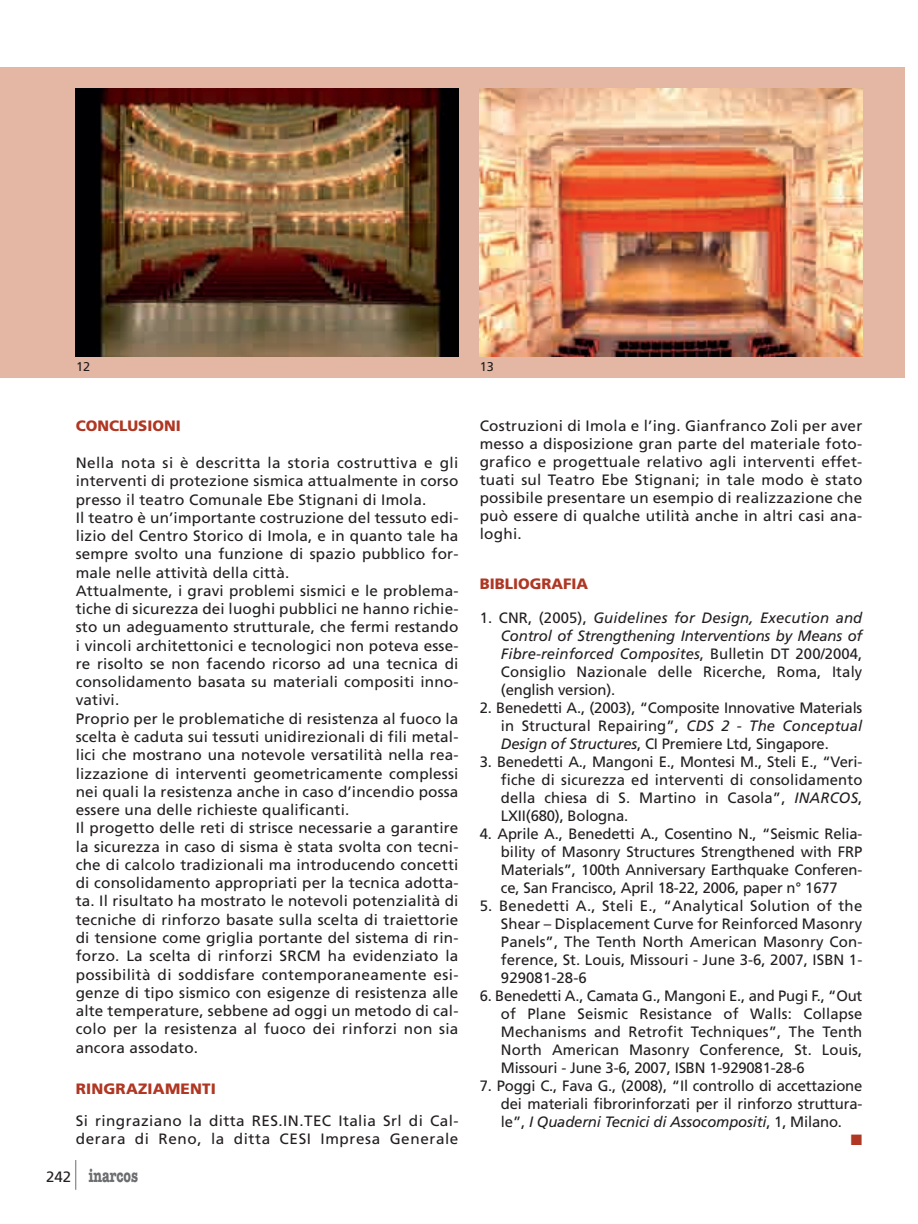
<style>
.page{position:relative;width:918px;height:1224px;background:#fff}
.page>*{position:absolute;margin:0;border:0;box-sizing:border-box;transform-origin:0 0}
.t1{font:700 18px "American Typewriter";color:#6c6d70;scale:.72 1}
.t2{font:15px/18.3px "Frutiger";letter-spacing:.01em;color:#231f20;text-align:justify}
.t3{font:italic 15px/18px "Frutiger";letter-spacing:.005em;color:#231f20;text-align:justify}
.t4{font:900 15px "Frutiger";color:#af3723}
.t5{font:15px "Zapf Dingbats";color:#af3723}
.t6{font:12.75px "Frutiger";color:#231f20}
.s1{font-family:"Frutiger";font-weight:400;font-size:15px;color:#231f20}
.s2{font-style:normal}
.s3{font-style:italic}
</style>
<div class="page">
<hr style="left:75px;top:1160px;width:1px;height:30px;background:#6c6d70">
<div style="left:0;top:67px;width:905px;height:311px;background:#e3b7a3"></div>
<img style="left:76px;top:89px;width:382px;height:267px">
<img style="left:480px;top:89px;width:382px;height:267px">
<p class="t6" style="left:76px;top:362px;width:16px">12</p>
<p class="t6" style="left:480px;top:362px;width:16px">13</p>
<p class="t4" style="left:76px;top:420px;width:107px">CONCLUSIONI</p>
<p class="t2" style="left:76px;top:455px;width:384px;text-align:left">Nella nota si è descritta la storia costruttiva e gli interventi di protezione sismica attualmente in corso presso il teatro Comunale Ebe Stignani di Imola.<br>Il teatro è un’importante costruzione del tessuto edi&shy;lizio del Centro Storico di Imola, e in quanto tale ha sempre svolto una funzione di spazio pubblico for&shy;male nelle attività della città.<br>Attualmente, i gravi problemi sismici e le problema&shy;tiche di sicurezza dei luoghi pubblici ne hanno richie&shy;sto un adeguamento strutturale, che fermi restando i vincoli architettonici e tecnologici non poteva esse&shy;re risolto se non facendo ricorso ad una tecnica di consolidamento basata su materiali compositi inno&shy;vativi.<br>Proprio per le problematiche di resistenza al fuoco la scelta è caduta sui tessuti unidirezionali di fili metal&shy;lici che mostrano una notevole versatilità nella rea&shy;lizzazione di interventi geometricamente complessi nei quali la resistenza anche in caso d’incendio possa essere una delle richieste qualificanti.<br>Il progetto delle reti di strisce necessarie a garantire la sicurezza in caso di sisma è stata svolta con tecni&shy;che di calcolo tradizionali ma introducendo concetti di consolidamento appropriati per la tecnica adotta&shy;ta. Il risultato ha mostrato le notevoli potenzialità di tecniche di rinforzo basate sulla scelta di traiettorie di tensione come griglia portante del sistema di rin&shy;forzo. La scelta di rinforzi SRCM ha evidenziato la possibilità di soddisfare contemporaneamente esi&shy;genze di tipo sismico con esigenze di resistenza alle alte temperature, sebbene ad oggi un metodo di cal&shy;colo per la resistenza al fuoco dei rinforzi non sia ancora assodato.</p>
<p class="t4" style="left:76px;top:1083px;width:142px">RINGRAZIAMENTI</p>
<p class="t2" style="left:76px;top:1113px;width:384px">Si ringraziano la ditta RES.IN.TEC Italia Srl di Cal&shy;derara di Reno, la ditta CESI Impresa Generale</p>
<p class="t1" style="left:46px;top:1170px;width:129px"><span class="s1">242</span> inarcos</p>
<p class="t2" style="left:480px;top:418px;width:384px">Costruzioni di Imola e l’ing. Gianfranco Zoli per aver messo a disposizione gran parte del materiale foto&shy;grafico e progettuale relativo agli interventi effet&shy;tuati sul Teatro Ebe Stignani; in tale modo è stato possibile presentare un esempio di realizzazione che può essere di qualche utilità anche in altri casi ana&shy;loghi.</p>
<p class="t4" style="left:480px;top:578px;width:110px">BIBLIOGRAFIA</p>
<p class="t3" style="left:501px;top:610px;width:363px;text-indent:-21px"><span class="s2">1. CNR, (2005),</span> Guidelines for Design, Execution and Control of Strengthening Interventions by Means of Fibre-reinforced Composites<span class="s2">, Bulletin DT 200/2004, Consiglio Nazionale delle Ricerche, Roma, Italy (english version).</span></p>
<p class="t2" style="left:501px;top:700px;width:363px;text-indent:-21px">2. Benedetti A., (2003), “Composite Innovative Materials in Structural Repairing”, <span class="s3">CDS 2 - The Conceptual Design of Structures</span>, CI Premiere Ltd, Singapore.</p>
<p class="t2" style="left:501px;top:754px;width:363px;text-indent:-21px">3. Benedetti A., Mangoni E., Montesi M., Steli E., “Veri&shy;fiche di sicurezza ed interventi di consolidamento della chiesa di S. Martino in Casola”, <span class="s3">INARCOS</span>, LXII(680), Bologna.</p>
<p class="t2" style="left:501px;top:826px;width:363px;text-indent:-21px">4. Aprile A., Benedetti A., Cosentino N., “Seismic Relia&shy;bility of Masonry Structures Strengthened with FRP Materials”, 100th Anniversary Earthquake Conferen&shy;ce, San Francisco, April 18-22, 2006, paper n° 1677</p>
<p class="t2" style="left:501px;top:898px;width:363px;text-indent:-21px">5. Benedetti A., Steli E., “Analytical Solution of the Shear – Displacement Curve for Reinforced Masonry Panels”, The Tenth North American Masonry Con&shy;ference, St. Louis, Missouri - June 3-6, 2007, ISBN 1- 929081-28-6</p>
<p class="t2" style="left:501px;top:988px;width:363px;text-indent:-21px">6. Benedetti A., Camata G., Mangoni E., and Pugi F., “Out of Plane Seismic Resistance of Walls: Collapse Mechanisms and Retrofit Techniques”, The Tenth North American Masonry Conference, St. Louis, Missouri - June 3-6, 2007, ISBN 1-929081-28-6</p>
<p class="t2" style="left:501px;top:1078px;width:363px;text-indent:-21px">7. Poggi C., Fava G., (2008), “Il controllo di accettazione dei materiali fibrorinforzati per il rinforzo struttura&shy;le”, <span class="s3">I Quaderni Tecnici di Assocompositi</span>, 1, Milano.</p>
<p class="t5" style="left:851px;top:1133px;width:13px">■</p>
</div>
